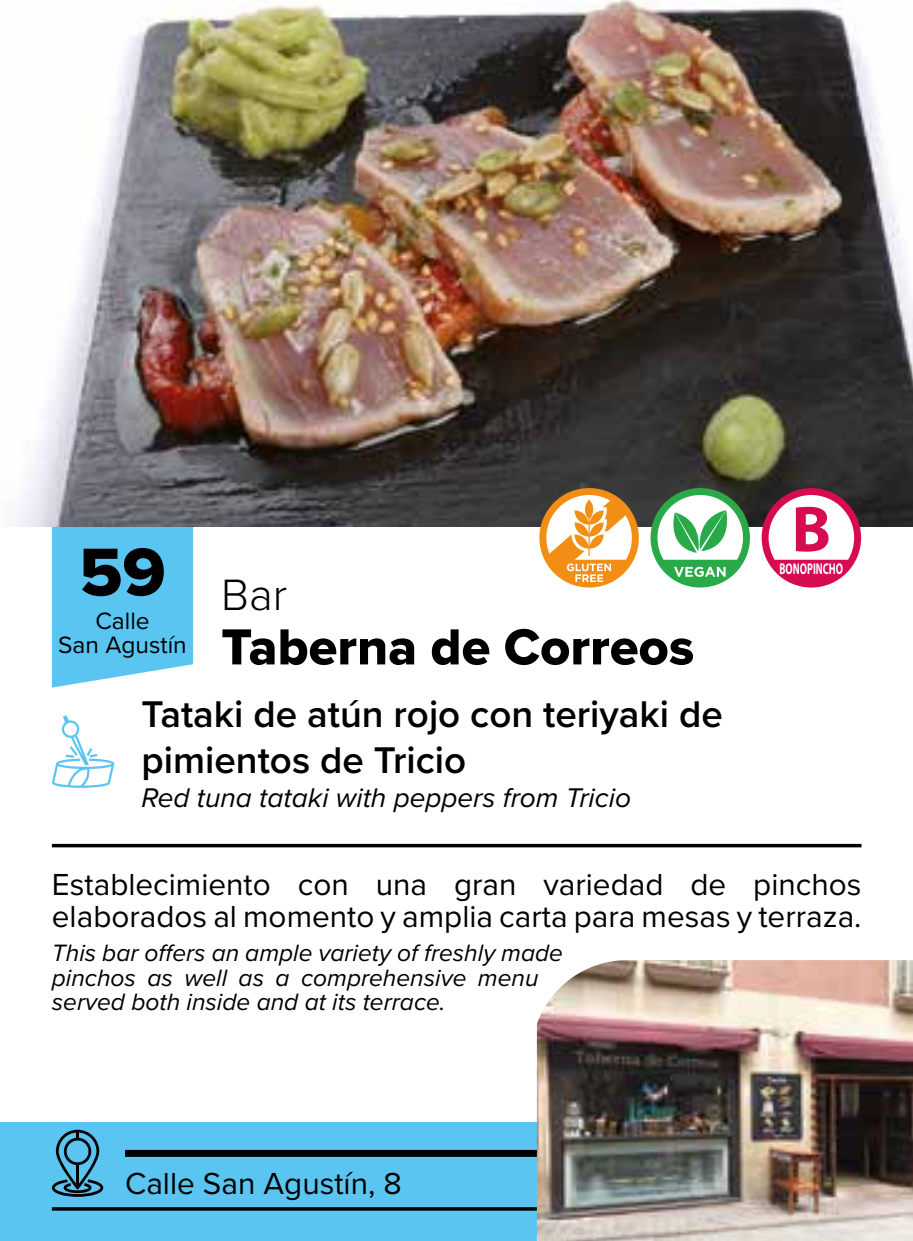
<style>
.page{position:relative;width:913px;height:1241px;background:#fff}
.page>*{position:absolute;margin:0;border:0;box-sizing:border-box;transform-origin:0 0}
.t1{font:700 65.45px "Myriad Pro";color:#d60b52}
.t2{font:52.5px "Proxima Nova Extrabld";color:#000}
.t3{font:300 45.5px "Proxima Nova";color:#000}
.t4{font:600 38.5px/46.2px "Proxima Nova";color:#000}
.t5{font:31.5px/31.5px "Proxima Nova";color:#000}
.t6{font:italic 28px "Proxima Nova";color:#000}
.t7{font:italic 24.5px/24.5px "Proxima Nova";color:#000}
.t8{font:24.5px/24.5px "Proxima Nova";color:#000;text-align:center}
.t9{font:700 15.75px "Myriad Pro";color:#fff;scale:.65 1}
</style>
<div class="page">
<div style="left:0;top:1121px;width:546px;height:119px;background:#5bc5f2"></div>
<svg style="left:52px;top:526px;width:141px;height:161px;background:#66c8f2"></svg>
<svg style="left:52px;top:1206px;width:485px;height:4px"></svg>
<div style="left:125px;top:1149px;width:421px;height:7px;background:#000"></div>
<svg style="left:52px;top:1129px;width:51px;height:67px"></svg>
<svg style="left:52px;top:715px;width:62px;height:72px"></svg>
<svg style="left:52px;top:843px;width:809px;height:4px;background:#383838"></svg>
<img style="left:537px;top:960px;width:376px;height:280px">
<img style="left:16px;top:0;width:897px;height:526px">
<div style="left:539px;top:488px;width:100px;height:99px;background:#f28e14;border-radius:50%"></div>
<svg style="left:546px;top:495px;width:86px;height:87px"></svg>
<div style="left:650px;top:488px;width:100px;height:99px;background:#2aa948;border-radius:50%"></div>
<svg style="left:674px;top:566px;width:51px;height:10px"></svg>
<svg style="left:657px;top:495px;width:86px;height:64px"></svg>
<div style="left:761px;top:488px;width:100px;height:99px;background:#d60b52;border-radius:50%"></div>
<svg style="left:768px;top:495px;width:86px;height:64px;background:#efd8e0"></svg>
<h3 class="t3" style="left:79px;top:560px;width:210px"><sup>59</sup> Bar</h3>
<h2 class="t2" style="left:221px;top:607px;width:474px">Taberna de Correos</h2>
<p class="t8" style="left:58px;top:607px;width:130px">Calle<br>San Agustín</p>
<p class="t4" style="left:141px;top:689px;width:583px">Tataki de atún rojo con teriyaki de pimientos de Tricio</p>
<p class="t6" style="left:141px;top:776px;width:491px">Red tuna tataki with peppers from Tricio</p>
<h1 class="t1" style="left:791px;top:486px;width:41px">B</h1>
<p class="t9" style="left:779px;top:558px;width:99px">BONOPINCHO</p>
<p class="t5" style="left:52px;top:867px;width:811px">Establecimiento con una gran variedad de pinchos elaborados al momento y amplia carta para mesas y terraza.</p>
<p class="t7" style="left:52px;top:939px;width:513px">This bar offers an ample variety of freshly made pinchos as well as a comprehensive menu served both inside and at its terrace.</p>
<p class="t5" style="left:125px;top:1166px;width:278px">Calle San Agustín, 8</p>
</div>
